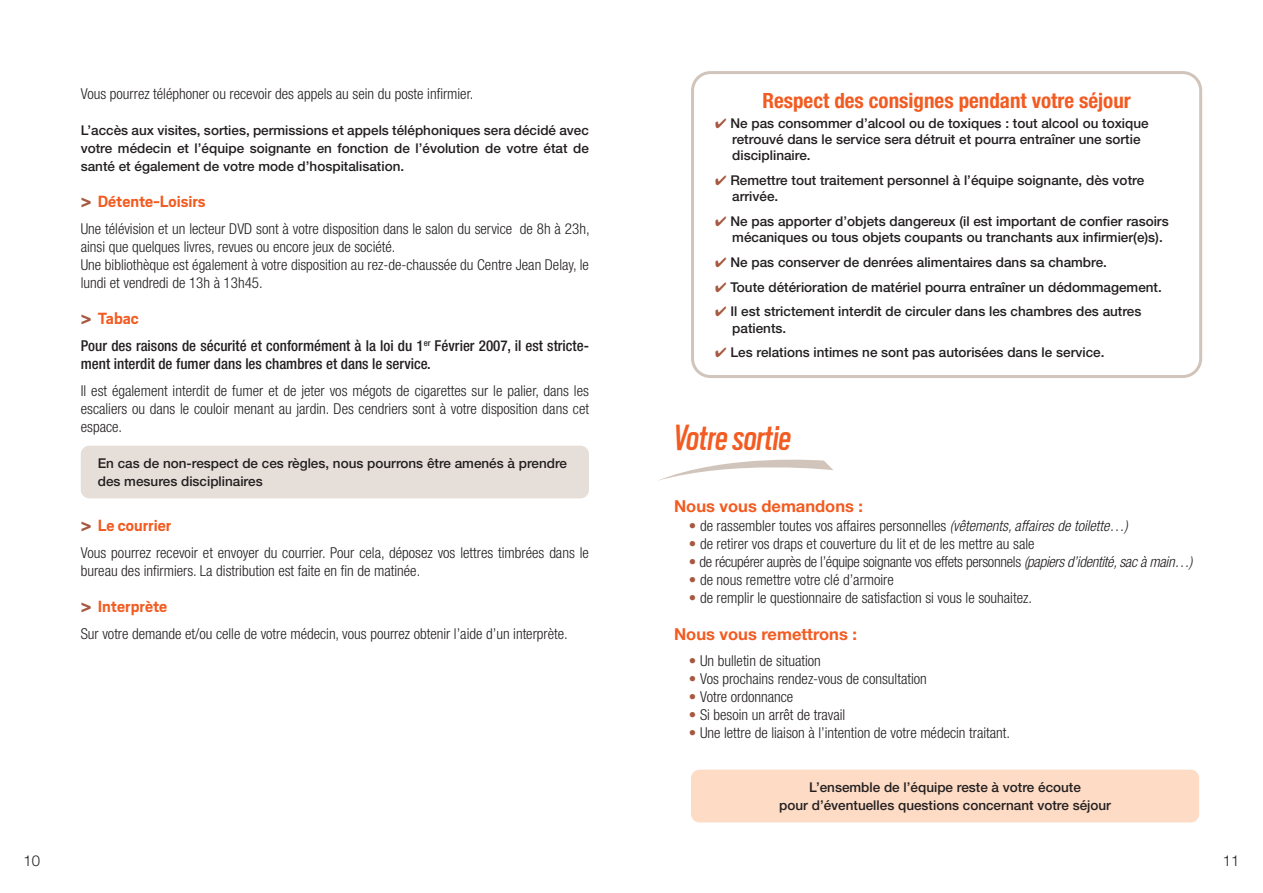
<style>
.page{position:relative;width:1263px;height:893px;background:#fff}
.page>*{position:absolute;margin:0;border:0;box-sizing:border-box;transform-origin:0 0}
.t1{font:italic 40.5px "Scout Cond";color:#f25b21}
.t2{font:700 condensed 21px "Helvetica Neue LT Std";color:#f25b21}
.t3{font:700 18px "Scout";color:#f25b21}
.t4{font:700 16.5px "Helvetica Neue LT Std";color:#f25b21}
.t5{font:300 condensed 15px/18px "Helvetica Neue LT Std";color:#231f20}
.t6{font:500 condensed 15px/18px "Helvetica Neue LT Std";color:#231f20}
.t7{font:300 condensed 15px "Helvetica Neue LT Std";letter-spacing:-.02em;color:#231f20}
.t8{font:300 15px "Helvetica Neue LT Std";color:#231f20}
.t9{font:500 13.5px/16.2px "Helvetica Neue LT Std";color:#231f20}
.s1{font-family:"Helvetica Neue LT Std";font-weight:900;font-stretch:condensed;color:#a75840}
.s2{color:#a75840}
.s3{font-style:italic}
</style>
<div class="page">
<div style="left:691px;top:770px;width:508px;height:52px;background:#fddbc5;border-radius:9px"></div>
<div style="left:691px;top:71px;width:511px;height:307px;border:3px solid #d1c4ba;border-radius:18px"></div>
<svg style="left:658px;top:459px;width:175px;height:22px"></svg>
<div style="left:81px;top:446px;width:508px;height:52px;background:#e6dfd9;border-radius:9px"></div>
<p class="t5" style="left:81px;top:85px;width:394px">Vous pourrez téléphoner ou recevoir des appels au sein du poste infirmier.</p>
<p class="t9" style="left:81px;top:121px;width:510px;line-height:18px;text-align:justify">L’accès aux visites, sorties, permissions et appels téléphoniques sera décidé avec votre médecin et l’équipe soignante en fonction de l’évolution de votre état de santé et également de votre mode d’hospitalisation.</p>
<p class="t3" style="left:81px;top:190px;width:126px"><span class="s1">&gt;</span> Détente-Loisirs</p>
<p class="t5" style="left:81px;top:220px;width:510px">Une télévision et un lecteur DVD sont à votre disposition dans le salon du service de 8h à 23h, ainsi que quelques livres, revues ou encore jeux de société.<br>Une bibliothèque est également à votre disposition au rez-de-chaussée du Centre Jean Delay, le lundi et vendredi de 13h à 13h45.</p>
<p class="t3" style="left:81px;top:307px;width:60px"><span class="s1">&gt;</span> Tabac</p>
<p class="t6" style="left:81px;top:336px;width:510px">Pour des raisons de sécurité et conformément à la loi du 1<sup>er</sup> Février 2007, il est stricte&shy;ment interdit de fumer dans les chambres et dans le service.</p>
<p class="t5" style="left:81px;top:382px;width:510px;text-align:justify">Il est également interdit de fumer et de jeter vos mégots de cigarettes sur le palier, dans les escaliers ou dans le couloir menant au jardin. Des cendriers sont à votre disposition dans cet espace.</p>
<p class="t9" style="left:98px;top:454px;width:471px;line-height:18px">En cas de non-respect de ces règles, nous pourrons être amenés à prendre des mesures disciplinaires</p>
<p class="t3" style="left:81px;top:514px;width:92px"><span class="s1">&gt;</span> Le courrier</p>
<p class="t5" style="left:81px;top:544px;width:510px">Vous pourrez recevoir et envoyer du courrier. Pour cela, déposez vos lettres timbrées dans le bureau des infirmiers. La distribution est faite en fin de matinée.</p>
<p class="t3" style="left:81px;top:595px;width:88px"><span class="s1">&gt;</span> Interprète</p>
<p class="t5" style="left:81px;top:625px;width:488px">Sur votre demande et/ou celle de votre médecin, vous pourrez obtenir l’aide d’un interprète.</p>
<h2 class="t2" style="left:762px;top:87px;width:370px">Respect des consignes pendant votre séjour</h2>
<p class="t9" style="left:732px;top:115px;width:418px;text-indent:-17px"><span class="s2">✔</span> Ne pas consommer d’alcool ou de toxiques : tout alcool ou toxique retrouvé dans le service sera détruit et pourra entraîner une sortie disciplinaire.</p>
<p class="t9" style="left:732px;top:172px;width:413px;text-indent:-17px"><span class="s2">✔</span> Remettre tout traitement personnel à l’équipe soignante, dès votre arrivée.</p>
<p class="t9" style="left:732px;top:213px;width:438px;text-indent:-17px"><span class="s2">✔</span> Ne pas apporter d’objets dangereux (il est important de confier rasoirs mécaniques ou tous objets coupants ou tranchants aux infirmier(e)s).</p>
<p class="t9" style="left:715px;top:254px;width:393px"><span class="s2">✔</span> Ne pas conserver de denrées alimentaires dans sa chambre.</p>
<p class="t9" style="left:715px;top:279px;width:448px"><span class="s2">✔</span> Toute détérioration de matériel pourra entraîner un dédommagement.</p>
<p class="t9" style="left:732px;top:303px;width:411px;text-indent:-17px"><span class="s2">✔</span> Il est strictement interdit de circuler dans les chambres des autres patients.</p>
<p class="t9" style="left:715px;top:344px;width:391px"><span class="s2">✔</span> Les relations intimes ne sont pas autorisées dans le service.</p>
<h1 class="t1" style="left:674px;top:411px;width:119px">Votre sortie</h1>
<p class="t4" style="left:674px;top:496px;width:191px">Nous vous demandons :</p>
<p class="t5" style="left:689px;top:517px;width:440px"><span class="s2">•</span> de rassembler toutes vos affaires personnelles <span class="s3">(vêtements, affaires de toilette…)</span></p>
<p class="t5" style="left:689px;top:535px;width:347px"><span class="s2">•</span> de retirer vos draps et couverture du lit et de les mettre au sale</p>
<p class="t7" style="left:689px;top:553px;width:505px"><span class="s2">•</span> de récupérer auprès de l’équipe soignante vos effets personnels <span class="s3">(papiers d’identité, sac à main…)</span></p>
<p class="t5" style="left:689px;top:571px;width:206px"><span class="s2">•</span> de nous remettre votre clé d’armoire</p>
<p class="t5" style="left:689px;top:589px;width:345px"><span class="s2">•</span> de remplir le questionnaire de satisfaction si vous le souhaitez.</p>
<p class="t4" style="left:674px;top:624px;width:185px">Nous vous remettrons :</p>
<p class="t5" style="left:689px;top:652px;width:134px"><span class="s2">•</span> Un bulletin de situation</p>
<p class="t5" style="left:689px;top:670px;width:239px"><span class="s2">•</span> Vos prochains rendez-vous de consultation</p>
<p class="t5" style="left:689px;top:688px;width:106px"><span class="s2">•</span> Votre ordonnance</p>
<p class="t5" style="left:689px;top:706px;width:158px"><span class="s2">•</span> Si besoin un arrêt de travail</p>
<p class="t5" style="left:689px;top:724px;width:323px"><span class="s2">•</span> Une lettre de liaison à l’intention de votre médecin traitant.</p>
<p class="t9" style="left:779px;top:778px;width:333px;line-height:18px;text-align:center">L’ensemble de l’équipe reste à votre écoute<br>pour d’éventuelles questions concernant votre séjour</p>
<p class="t8" style="left:24px;top:852px;width:18px">10</p>
<p class="t8" style="left:1223px;top:852px;width:18px">11</p>
</div>
